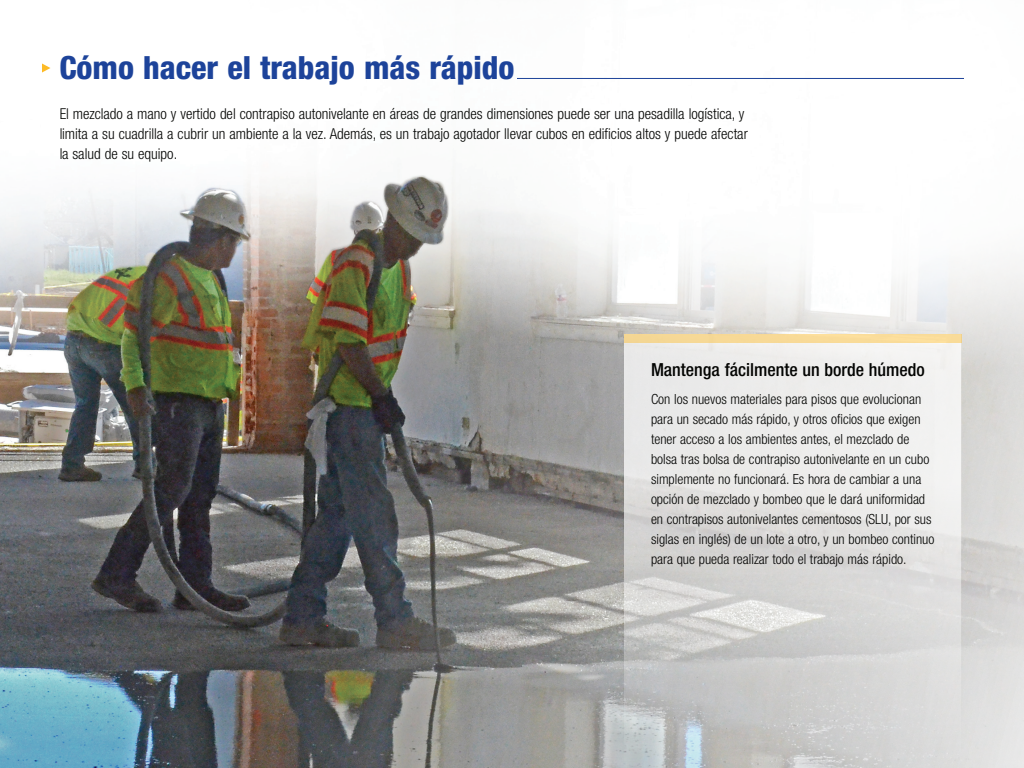
<style>
.page{position:relative;width:1024px;height:768px;background:#fff}
.page>*{position:absolute;margin:0;border:0;box-sizing:border-box;transform-origin:0 0}
.t1{font:800 condensed 32px "Helvetica Neue LT Std";color:#1d439a}
.t2{font:500 condensed 18px "Helvetica Neue LT Std";color:#040503}
.t3{font:300 condensed 15px/20px "Helvetica Neue LT Std";color:#040503}
.t4{font:300 condensed 14px/20px "Helvetica Neue LT Std";color:#040503}
</style>
<div class="page">
<img style="left:0;top:67px;width:1024px;height:701px">
<svg style="left:624px;top:342px;width:337px;height:426px;background:#dcdcdb"></svg>
<div style="left:624px;top:334px;width:337px;height:8px;background:#f8da97"></div>
<svg style="left:42px;top:63px;width:8px;height:10px"></svg>
<hr style="left:517px;top:78px;width:447px;height:1px;background:#1d439a">
<h1 class="t1" style="left:59px;top:48px;width:457px">Cómo hacer el trabajo más rápido</h1>
<p class="t3" style="left:59px;top:103px;width:690px">El mezclado a mano y vertido del contrapiso autonivelante en áreas de grandes dimensiones puede ser una pesadilla logística, y limita a su cuadrilla a cubrir un ambiente a la vez. Además, es un trabajo agotador llevar cubos en edificios altos y puede afectar la salud de su equipo.</p>
<p class="t2" style="left:651px;top:359px;width:275px">Mantenga fácilmente un borde húmedo</p>
<p class="t4" style="left:651px;top:389px;width:285px">Con los nuevos materiales para pisos que evolucionan para un secado más rápido, y otros oficios que exigen tener acceso a los ambientes antes, el mezclado de bolsa tras bolsa de contrapiso autonivelante en un cubo simplemente no funcionará. Es hora de cambiar a una opción de mezclado y bombeo que le dará uniformidad en contrapisos autonivelantes cementosos (SLU, por sus siglas en inglés) de un lote a otro, y un bombeo continuo para que pueda realizar todo el trabajo más rápido.</p>
</div>
